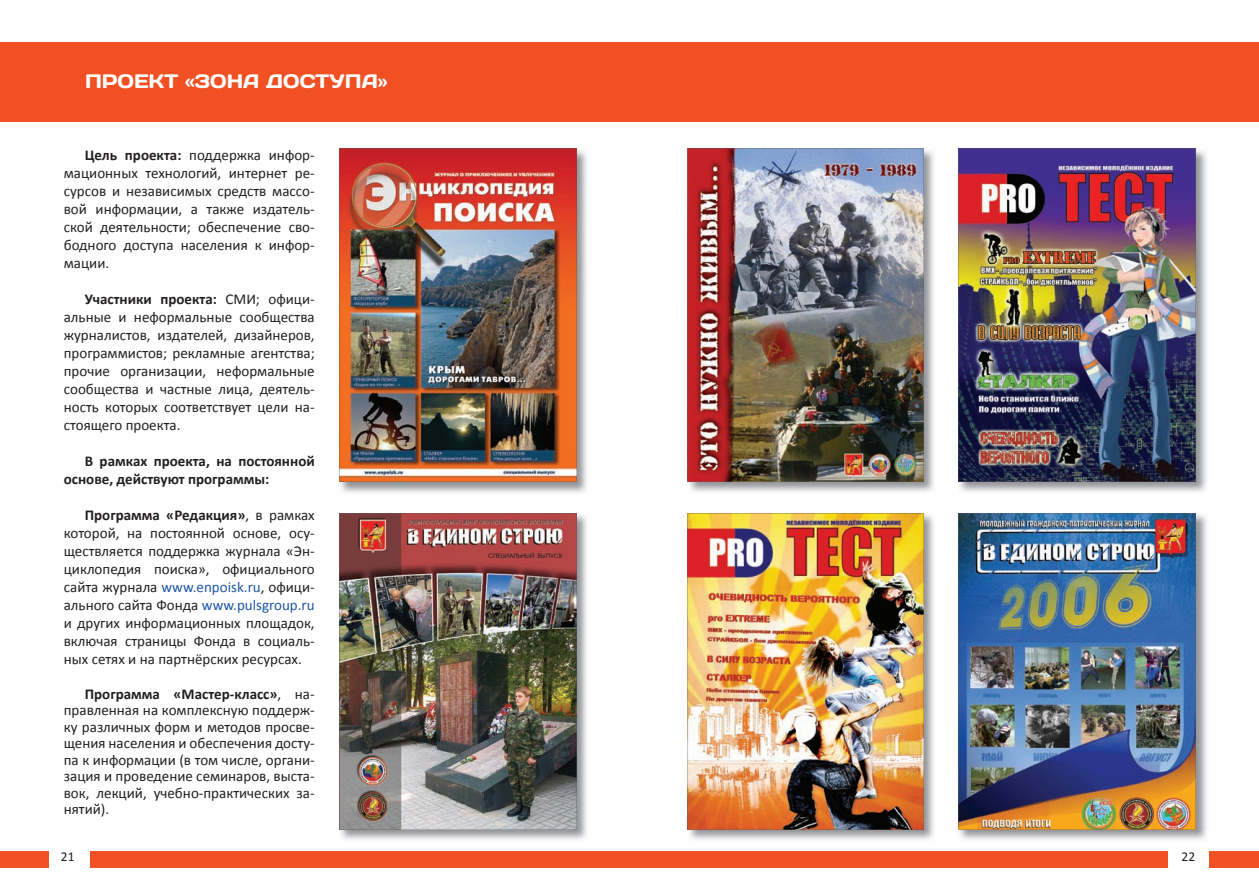
<style>
.page{position:relative;width:1259px;height:893px;background:#fff}
.page>*{position:absolute;margin:0;border:0;box-sizing:border-box;transform-origin:0 0}
.t1{font:19.5px "Days";color:#fff}
.t2{font:15px/18px "Calibri";color:#231f20;text-align:justify}
.t3{font:700 15px/18px "Calibri";color:#231f20}
.t4{font:13.5px "Calibri";color:#231f20}
.s1{font-weight:700}
.s2{color:#1e56a6}
</style>
<div class="page">
<div style="left:0;top:43px;width:1259px;height:79px;background:#f15122"></div>
<div style="left:0;top:851px;width:1259px;height:16px;background:#f15122"></div>
<div style="left:49px;top:845px;width:40px;height:48px;background:#fff"></div>
<div style="left:1169px;top:845px;width:40px;height:48px;background:#fff"></div>
<img style="left:689px;top:148px;width:245px;height:344px">
<img style="left:687px;top:148px;width:236px;height:334px">
<img style="left:958px;top:513px;width:249px;height:327px">
<img style="left:958px;top:513px;width:237px;height:316px">
<img style="left:687px;top:513px;width:247px;height:327px">
<img style="left:687px;top:513px;width:236px;height:316px">
<img style="left:339px;top:148px;width:248px;height:345px">
<img style="left:339px;top:149px;width:237px;height:333px">
<img style="left:339px;top:513px;width:248px;height:327px">
<img style="left:339px;top:513px;width:237px;height:316px">
<img style="left:959px;top:150px;width:248px;height:342px">
<img style="left:958px;top:148px;width:238px;height:334px">
<h1 class="t1" style="left:85px;top:69px;width:304px">ПРОЕКТ «ЗОНА ДОСТУПА»</h1>
<p class="t2" style="left:64px;top:145px;width:252px;text-indent:21px"><span class="s1">Цель проекта:</span> поддержка инфор&shy;мационных технологий, интернет ре&shy;сурсов и независимых средств массо&shy;вой информации, а также издатель&shy;ской деятельности; обеспечение сво&shy;бодного доступа населения к инфор&shy;мации.</p>
<p class="t2" style="left:64px;top:289px;width:252px;text-indent:21px"><span class="s1">Участники проекта:</span> СМИ; офици&shy;альные и неформальные сообщества журналистов, издателей, дизайнеров, программистов; рекламные агентства; прочие организации, неформальные сообщества и частные лица, деятель&shy;ность которых соответствует цели на&shy;стоящего проекта.</p>
<p class="t3" style="left:64px;top:451px;width:252px;text-indent:21px">В рамках проекта, на постоянной основе, действуют программы:</p>
<p class="t2" style="left:64px;top:505px;width:252px;text-indent:21px"><span class="s1">Программа «Редакция»</span>, в рамках которой, на постоянной основе, осу&shy;ществляется поддержка журнала «Эн&shy;циклопедия поиска», официального сайта журнала <span class="s2">www.enpoisk.ru</span>, офици&shy;ального сайта Фонда <span class="s2">www.pulsgroup.ru </span>и других информационных площадок, включая страницы Фонда в социаль&shy;ных сетях и на партнёрских ресурсах.</p>
<p class="t2" style="left:64px;top:685px;width:252px;line-height:16.5px;text-indent:21px"><span class="s1">Программа «Мастер-класс»</span>, на&shy;правленная на комплексную поддерж&shy;ку различных форм и методов просве&shy;щения населения и обеспечения досту&shy;па к информации (в том числе, органи&shy;зация и проведение семинаров, выста&shy;вок, лекций, учебно-практических за&shy;нятий).</p>
<p class="t4" style="left:61px;top:848px;width:15px">21</p>
<p class="t4" style="left:1181px;top:848px;width:15px">22</p>
</div>
